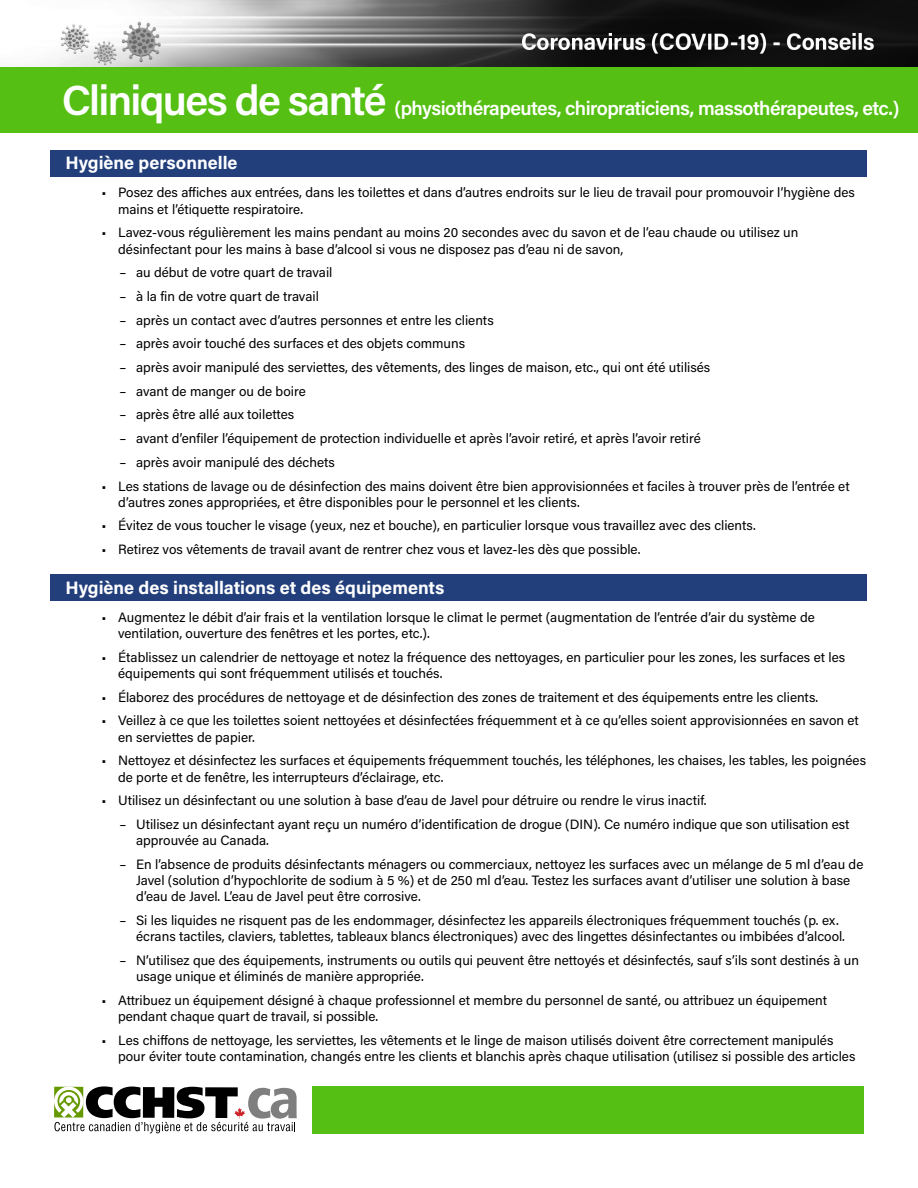
<style>
.page{position:relative;width:918px;height:1188px;background:#fff}
.page>*{position:absolute;margin:0;border:0;box-sizing:border-box;transform-origin:0 0}
.t1{font:600 19.5px "Acumin Pro";letter-spacing:-.03em;color:#fff}
.subheads{font:700 18px "Acumin Pro";color:#fff}
.body_bullets{font:13.5px/16.2px "Acumin Pro";color:#000}
.sub_body_bullets{font:13.5px/16.2px "Acumin Pro";color:#000}
.s1{font-size:42px}
</style>
<div class="page">
<div style="left:313px;top:1086px;width:551px;height:48px;background:#55c013"></div>
<img style="left:0;top:0;width:918px;height:68px">
<div style="left:51px;top:150px;width:816px;height:27px;background:#223f7c"></div>
<div style="left:51px;top:574px;width:816px;height:28px;background:#223f7c"></div>
<div style="left:0;top:68px;width:918px;height:65px;background:#55c013"></div>
<svg style="left:54px;top:1086px;width:243px;height:47px"></svg>
<h1 class="t1" style="left:62px;top:95px;width:839px"><span class="s1">Cliniques de santé</span> (physiothérapeutes, chiropraticiens, massothérapeutes, etc.)</h1>
<p class="subheads" style="left:66px;top:150px;width:173px">Hygiène personnelle</p>
<p class="body_bullets" style="left:118px;top:184px;width:738px;text-indent:-16px">• Posez des affiches aux entrées, dans les toilettes et dans d’autres endroits sur le lieu de travail pour promouvoir l’hygiène des mains et l’étiquette respiratoire.</p>
<p class="body_bullets" style="left:118px;top:224px;width:682px;text-indent:-16px">• Lavez-vous régulièrement les mains pendant au moins 20 secondes avec du savon et de l’eau chaude ou utilisez un désinfectant pour les mains à base d’alcool si vous ne disposez pas d’eau ni de savon,</p>
<p class="sub_body_bullets" style="left:120px;top:264px;width:214px">– au début de votre quart de travail</p>
<p class="sub_body_bullets" style="left:120px;top:288px;width:201px">– à la fin de votre quart de travail</p>
<p class="sub_body_bullets" style="left:120px;top:311px;width:376px">– après un contact avec d’autres personnes et entre les clients</p>
<p class="sub_body_bullets" style="left:120px;top:335px;width:347px">– après avoir touché des surfaces et des objets communs</p>
<p class="sub_body_bullets" style="left:120px;top:359px;width:592px">– après avoir manipulé des serviettes, des vêtements, des linges de maison, etc., qui ont été utilisés</p>
<p class="sub_body_bullets" style="left:120px;top:382px;width:188px">– avant de manger ou de boire</p>
<p class="sub_body_bullets" style="left:120px;top:406px;width:176px">– après être allé aux toilettes</p>
<p class="sub_body_bullets" style="left:120px;top:430px;width:583px">– avant d’enfiler l’équipement de protection individuelle et après l’avoir retiré, et après l’avoir retiré</p>
<p class="sub_body_bullets" style="left:120px;top:453px;width:217px">– après avoir manipulé des déchets</p>
<p class="body_bullets" style="left:118px;top:477px;width:733px;text-indent:-16px">• Les stations de lavage ou de désinfection des mains doivent être bien approvisionnées et faciles à trouver près de l’entrée et d’autres zones appropriées, et être disponibles pour le personnel et les clients.</p>
<p class="body_bullets" style="left:102px;top:517px;width:656px">• Évitez de vous toucher le visage (yeux, nez et bouche), en particulier lorsque vous travaillez avec des clients.</p>
<p class="body_bullets" style="left:102px;top:541px;width:540px">• Retirez vos vêtements de travail avant de rentrer chez vous et lavez-les dès que possible.</p>
<p class="subheads" style="left:66px;top:575px;width:380px">Hygiène des installations et des équipements</p>
<p class="body_bullets" style="left:118px;top:609px;width:698px;text-indent:-16px">• Augmentez le débit d’air frais et la ventilation lorsque le climat le permet (augmentation de l’entrée d’air du système de ventilation, ouverture des fenêtres et les portes, etc.).</p>
<p class="body_bullets" style="left:118px;top:648px;width:729px;text-indent:-16px">• Établissez un calendrier de nettoyage et notez la fréquence des nettoyages, en particulier pour les zones, les surfaces et les équipements qui sont fréquemment utilisés et touchés.</p>
<p class="body_bullets" style="left:102px;top:688px;width:718px">• Élaborez des procédures de nettoyage et de désinfection des zones de traitement et des équipements entre les clients.</p>
<p class="body_bullets" style="left:118px;top:712px;width:742px;text-indent:-16px">• Veillez à ce que les toilettes soient nettoyées et désinfectées fréquemment et à ce qu’elles soient approvisionnées en savon et en serviettes de papier.</p>
<p class="body_bullets" style="left:118px;top:752px;width:749px;text-indent:-16px">• Nettoyez et désinfectez les surfaces et équipements fréquemment touchés, les téléphones, les chaises, les tables, les poignées de porte et de fenêtre, les interrupteurs d’éclairage, etc.</p>
<p class="body_bullets" style="left:102px;top:792px;width:607px">• Utilisez un désinfectant ou une solution à base d’eau de Javel pour détruire ou rendre le virus inactif.</p>
<p class="sub_body_bullets" style="left:136px;top:816px;width:715px;text-indent:-16px">– Utilisez un désinfectant ayant reçu un numéro d’identification de drogue (DIN). Ce numéro indique que son utilisation est approuvée au Canada.</p>
<p class="sub_body_bullets" style="left:136px;top:855px;width:729px;text-indent:-16px">– En l’absence de produits désinfectants ménagers ou commerciaux, nettoyez les surfaces avec un mélange de 5 ml d’eau de<br>Javel (solution d’hypochlorite de sodium à 5 %) et de 250 ml d’eau. Testez les surfaces avant d’utiliser une solution à base d’eau de Javel. L’eau de Javel peut être corrosive.</p>
<p class="sub_body_bullets" style="left:136px;top:912px;width:710px;text-indent:-16px">– Si les liquides ne risquent pas de les endommager, désinfectez les appareils électroniques fréquemment touchés (p. ex. écrans tactiles, claviers, tablettes, tableaux blancs électroniques) avec des lingettes désinfectantes ou imbibées d’alcool.</p>
<p class="sub_body_bullets" style="left:136px;top:951px;width:724px;text-indent:-16px">– N’utilisez que des équipements, instruments ou outils qui peuvent être nettoyés et désinfectés, sauf s’ils sont destinés à un usage unique et éliminés de manière appropriée.</p>
<p class="body_bullets" style="left:118px;top:991px;width:710px;text-indent:-16px">• Attribuez un équipement désigné à chaque professionnel et membre du personnel de santé, ou attribuez un équipement pendant chaque quart de travail, si possible.</p>
<p class="body_bullets" style="left:118px;top:1031px;width:739px;text-indent:-16px">• Les chiffons de nettoyage, les serviettes, les vêtements et le linge de maison utilisés doivent être correctement manipulés pour éviter toute contamination, changés entre les clients et blanchis après chaque utilisation (utilisez si possible des articles</p>
</div>
